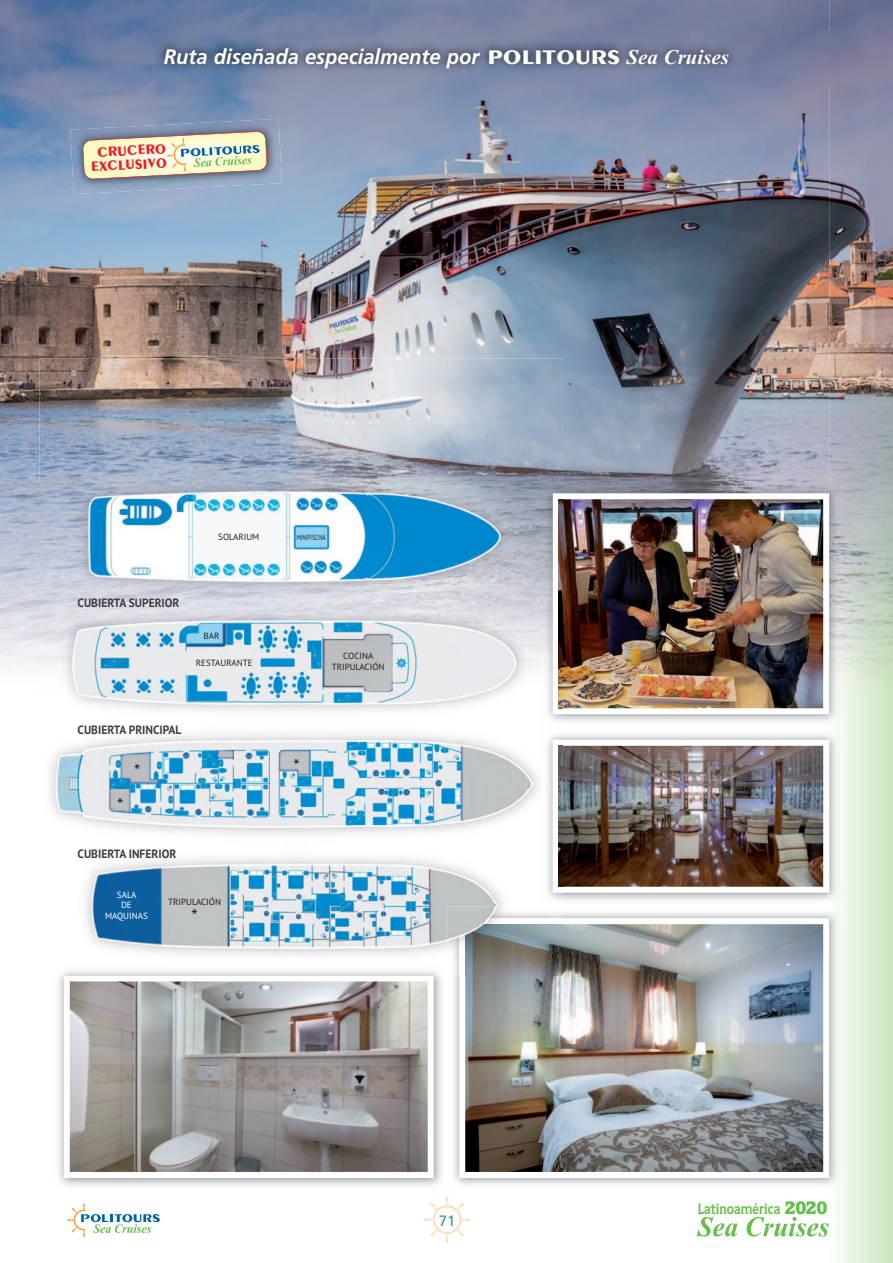
<style>
.page{position:relative;width:893px;height:1263px;background:#fff}
.page>*{position:absolute;margin:0;border:0;box-sizing:border-box;transform-origin:0 0}
.t1{font:italic 700 21px "Frutiger LT Std";color:#fff;scale:.96 1}
.t2{font:18px "PT Sans";color:#231f20}
.t3{font:700 15px "Quorum Std";color:#67bd4c;scale:.88 1}
.t4{font:15px "Frutiger LT Std";color:#43967d}
.t5{font:700 14.4px/14.4px "Peignot LT Std";color:#ee1d23;text-align:center}
.t6{font:700 12px "PT Sans";color:#3e3e3f;scale:.96 1}
.t7{font:9px/10.8px "PT Sans";color:#231f20;text-align:center}
.t8{font:9px/10.8px "PT Sans";color:#fff;text-align:center}
.t9{font:7.5px "PT Sans";color:#231f20;scale:.7 1}
.s1{font-family:"Peignot LT Std";font-style:normal}
.s2{font-family:"Times New Roman"}
.s3{font-weight:900;font-size:18px}
</style>
<div class="page">
<div style="left:829px;top:0;width:64px;height:1263px;background:linear-gradient(to right,#fcfefc,#cde5bf)"></div>
<img style="left:0;top:0;width:893px;height:691px">
<img style="left:553px;top:691px;width:291px;height:215px">
<img style="left:546px;top:481px;width:283px;height:12px">
<img style="left:829px;top:481px;width:15px;height:210px">
<img style="left:563px;top:500px;width:259px;height:207px">
<div style="left:553px;top:493px;width:276px;height:221px;border:6px solid #fff"></div>
<img style="left:563px;top:728px;width:266px;height:1px">
<svg style="left:829px;top:728px;width:15px;height:1px"></svg>
<img style="left:563px;top:747px;width:259px;height:139px">
<div style="left:553px;top:740px;width:276px;height:153px;border:6px solid #fff"></div>
<img style="left:453px;top:907px;width:391px;height:286px">
<svg style="left:829px;top:906px;width:15px;height:1px"></svg>
<img style="left:466px;top:925px;width:356px;height:246px">
<div style="left:459px;top:918px;width:370px;height:260px;border:6px solid #fff"></div>
<img style="left:58px;top:975px;width:384px;height:211px">
<img style="left:71px;top:982px;width:356px;height:189px">
<div style="left:64px;top:975px;width:370px;height:203px;border:6px solid #fff"></div>
<div style="left:433px;top:1205px;width:28px;height:29px;border:2px solid #fedfbc;border-radius:50%"></div>
<svg style="left:446px;top:1197px;width:2px;height:7px"></svg>
<svg style="left:430px;top:1203px;width:7px;height:7px"></svg>
<svg style="left:424px;top:1218px;width:8px;height:3px"></svg>
<svg style="left:430px;top:1230px;width:7px;height:7px"></svg>
<svg style="left:446px;top:1235px;width:2px;height:8px"></svg>
<svg style="left:457px;top:1230px;width:7px;height:7px"></svg>
<svg style="left:462px;top:1218px;width:8px;height:3px"></svg>
<svg style="left:457px;top:1203px;width:7px;height:7px"></svg>
<svg style="left:67px;top:1203px;width:93px;height:34px"></svg>
<img style="left:70px;top:119px;width:212px;height:75px">
<img style="left:39px;top:359px;width:524px;height:122px">
<img style="left:39px;top:481px;width:16px;height:210px">
<img style="left:546px;top:493px;width:7px;height:226px">
<img style="left:553px;top:493px;width:10px;height:221px">
<img style="left:559px;top:499px;width:4px;height:209px">
<img style="left:546px;top:729px;width:17px;height:229px">
<img style="left:553px;top:740px;width:10px;height:153px">
<img style="left:559px;top:746px;width:4px;height:141px">
<img style="left:453px;top:958px;width:110px;height:17px">
<img style="left:55px;top:481px;width:486px;height:477px">
<img style="left:55px;top:459px;width:491px;height:22px">
<img style="left:541px;top:493px;width:5px;height:198px">
<svg style="left:541px;top:481px;width:5px;height:12px"></svg>
<img style="left:448px;top:906px;width:98px;height:52px">
<svg style="left:541px;top:906px;width:22px;height:1px"></svg>
<img style="left:459px;top:918px;width:87px;height:40px">
<svg style="left:83px;top:131px;width:184px;height:48px;background:#d6d5bd"></svg>
<img style="left:38px;top:31px;width:817px;height:54px">
<svg style="left:697px;top:1217px;width:40px;height:19px"></svg>
<svg style="left:747px;top:1217px;width:81px;height:19px"></svg>
<p class="t1" style="left:164px;top:44px;width:590px">Ruta diseñada especialmente por <span class="s1">POLITOURS</span> <span class="s2">Sea Cruises</span></p>
<p class="t5" style="left:90px;top:145px;width:78px;rotate:-3deg">CRUCERO<br>EXCLUSIVO</p>
<p class="t7" style="left:218px;top:532px;width:43px">SOLARIUM</p>
<p class="t9" style="left:297px;top:533px;width:43px">MINIPISCINA</p>
<p class="t6" style="left:78px;top:596px;width:108px">CUBIERTA SUPERIOR</p>
<p class="t7" style="left:203px;top:631px;width:17px">BAR</p>
<p class="t7" style="left:196px;top:658px;width:58px">RESTAURANTE</p>
<p class="t6" style="left:78px;top:723px;width:110px">CUBIERTA PRINCIPAL</p>
<p class="t2" style="left:117px;top:794px;width:8px">*</p>
<p class="t2" style="left:134px;top:761px;width:8px">*</p>
<p class="t7" style="left:332px;top:651px;width:54px">COCINA<br>TRIPULACIÓN</p>
<p class="t2" style="left:293px;top:755px;width:8px">*</p>
<p class="t6" style="left:78px;top:847px;width:104px">CUBIERTA INFERIOR</p>
<p class="t8" style="left:117px;top:889px;width:21px">SALA<br>DE</p>
<p class="t8" style="left:105px;top:911px;width:44px">MAQUINAS</p>
<p class="t7" style="left:168px;top:896px;width:54px">TRIPULACIÓN</p>
<p class="t2" style="left:192px;top:905px;width:8px">*</p>
<p class="t4" style="left:439px;top:1211px;width:18px">71</p>
<p class="t3" style="left:697px;top:1200px;width:149px">Latinoamérica <span class="s3">2020</span></p>
</div>
